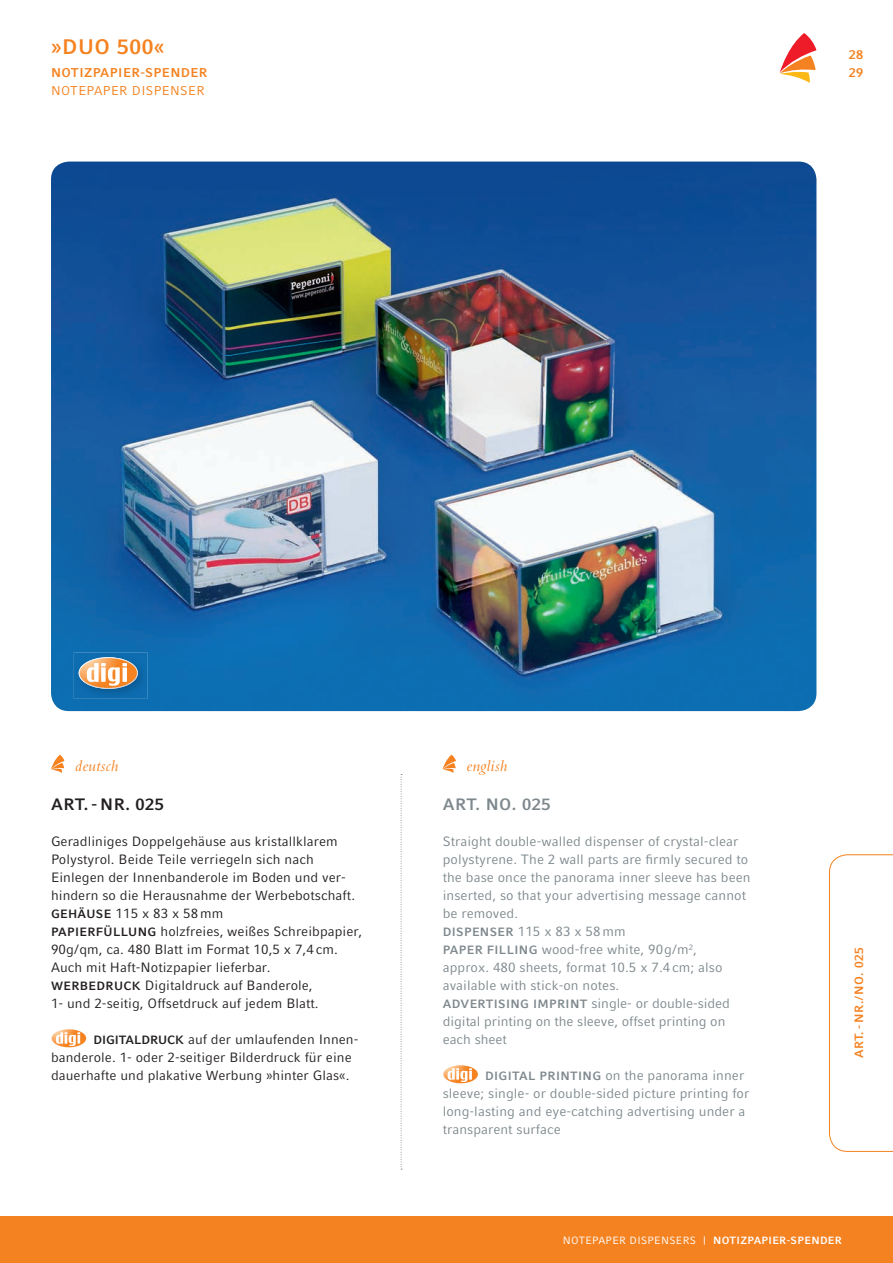
<style>
.page{position:relative;width:893px;height:1263px;background:#fff}
.page>*{position:absolute;margin:0;border:0;box-sizing:border-box;transform-origin:0 0}
.t1{font:700 21px "Compatil Fact LT Pro";letter-spacing:.03em;color:#f58220}
.t2{font:italic 16.5px "Bembo";letter-spacing:.01em;color:#f58220}
.t3{font:700 16.5px "Compatil Fact LT Pro";letter-spacing:.03em;color:#231f20}
.t4{font:700 16.5px "Compatil Fact LT Pro";letter-spacing:.03em;color:#7e888d}
.t5{font:13.5px/18px "Compatil Fact LT Pro";letter-spacing:.005em;color:#7e888d}
.t6{font:13.5px/18px "Compatil Fact LT Pro";letter-spacing:.005em;color:#231f20}
.t7{font:700 12.75px/18px "Compatil Fact LT Pro";letter-spacing:.03em;color:#f58220}
.t8{font:12.75px "Compatil Fact LT Pro";letter-spacing:.03em;color:#f58220}
.t9{font:700 12px "Compatil Fact LT Pro";letter-spacing:.03em;color:#f58220}
.t10{font:10.5px "Compatil Fact LT Pro";letter-spacing:.03em;color:#fff}
.s1{font-weight:700;font-size:12px}
.s2{font-weight:700}
</style>
<div class="page">
<svg style="left:829px;top:854px;width:64px;height:298px"></svg>
<div style="left:0;top:1216px;width:893px;height:47px;background:#f58220"></div>
<svg style="left:780px;top:33px;width:36px;height:50px"></svg>
<svg style="left:443px;top:755px;width:13px;height:18px"></svg>
<svg style="left:51px;top:755px;width:13px;height:18px"></svg>
<div style="left:51px;top:1029px;width:36px;height:19px;border:1px solid #fff;border-radius:50%"></div>
<svg style="left:52px;top:1029px;width:34px;height:18px"></svg>
<div style="left:443px;top:1065px;width:35px;height:19px;border:1px solid #fff;border-radius:50%"></div>
<svg style="left:443px;top:1065px;width:35px;height:18px"></svg>
<svg style="left:401px;top:774px;width:1px;height:396px"></svg>
<img style="left:51px;top:162px;width:765px;height:549px">
<img style="left:74px;top:652px;width:73px;height:47px">
<svg style="left:79px;top:657px;width:59px;height:32px"></svg>
<h1 class="t1" style="left:51px;top:34px;width:115px">»DUO 500«</h1>
<p class="t7" style="left:51px;top:63px;width:158px">NOTIZPAPIER-SPENDER</p>
<p class="t8" style="left:51px;top:83px;width:155px">Notepaper dispeNser</p>
<p class="t7" style="left:849px;top:45px;width:16px">28<br>29</p>
<p class="t2" style="left:75px;top:756px;width:45px">deutsch</p>
<p class="t2" style="left:467px;top:756px;width:42px">english</p>
<p class="t3" style="left:51px;top:795px;width:115px">ART. - NR. 025</p>
<p class="t6" style="left:51px;top:832px;width:313px">Geradliniges doppelgehäuse aus kristallklarem polystyrol. Beide teile verriegeln sich nach einlegen der innenbanderole im Boden und ver&shy;hindern so die Herausnahme der Werbebotschaft.<br><span class="s1">GEHÄUSE</span> 115 x 83 x 58 mm<br><span class="s1">PAPIERFÜLLUNG</span> holzfreies, weißes schreibpapier, 90g / qm, ca. 480 Blatt im Format 10,5 x 7,4 cm. auch mit Haft-Notizpapier lieferbar.<br><span class="s1">WERBEDRUCK</span> digitaldruck auf Banderole,<br>1- und 2-seitig, offsetdruck auf jedem Blatt.</p>
<p class="t6" style="left:51px;top:1030px;width:309px;text-indent:42px"><span class="s1">DIGITALDRUCK</span> auf der umlaufenden innen&shy;banderole. 1- oder 2-seitiger Bilderdruck für eine dauerhafte und plakative Werbung »hinter Glas«.</p>
<p class="t4" style="left:443px;top:795px;width:109px">ART. NO. 025</p>
<p class="t5" style="left:443px;top:832px;width:309px">straight double-walled dispenser of crystal-clear polystyrene. the 2 wall parts are firmly secured to the base once the panorama inner sleeve has been inserted, so that your advertising message cannot be removed.<br><span class="s1">DISPENSER</span> 115 x 83 x 58 mm<br><span class="s1">PAPER FILLING</span> wood-free white, 90 g / m<sup>2</sup>,<br>approx. 480 sheets, format 10.5 x 7.4 cm; also available with stick-on notes.<br><span class="s1">ADVERTISING IMPRINT</span> single- or double-sided digital printing on the sleeve, offset printing on each sheet</p>
<p class="t5" style="left:443px;top:1066px;width:308px;text-indent:42px"><span class="s1">DIGITAL PRINTING</span> on the panorama inner sleeve; single- or double-sided picture printing for long-lasting and eye-catching advertising under a transparent surface</p>
<p class="t9" style="left:852px;top:1058px;width:112px;rotate:-90deg">ART. - NR. / NO. 025</p>
<p class="t10" style="left:563px;top:1234px;width:281px">Notepaper dispeNsers | <span class="s2">NOTIZPAPIER-SPENDER</span></p>
</div>
